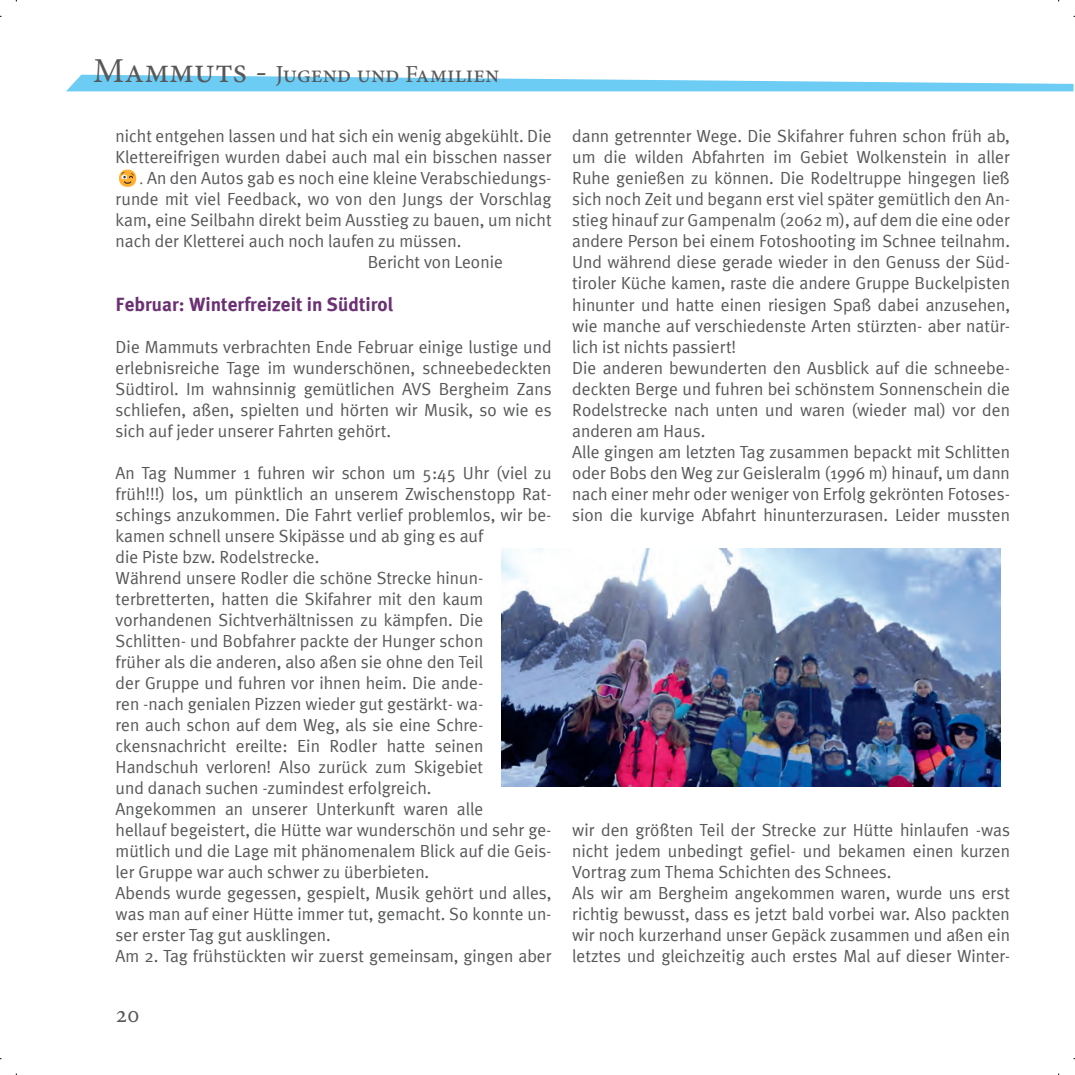
<style>
.page{position:relative;width:1075px;height:1075px;background:#fff}
.page>*{position:absolute;margin:0;border:0;box-sizing:border-box;transform-origin:0 0}
.t1{font:24.5px "Minion Pro";color:#57585a}
.t2{font:700 19.25px "Meta Plus";color:#6b3172}
.t3{font:17.5px/21px "Meta Plus";color:#57585a}
.s1{font-size:35px}
</style>
<div class="page">
<svg style="left:66px;top:75px;width:1007px;height:16px"></svg>
<img style="left:501px;top:548px;width:499px;height:238px">
<h1 class="t1" style="left:93px;top:57px;width:407px"><span class="s1">Mammuts -</span> Jugend und Familien</h1>
<p class="t3" style="left:116px;top:126px;width:437px">nicht entgehen lassen und hat sich ein wenig abgekühlt. Die</p>
<p class="t3" style="left:116px;top:147px;width:437px">Klettereifrigen wurden dabei auch mal ein bisschen nasser</p>
<p class="t3" style="left:147px;top:168px;width:406px">An den Autos gab es noch eine kleine Verabschiedungs-</p>
<p class="t3" style="left:116px;top:189px;width:437px">runde mit viel Feedback, wo von den Jungs der Vorschlag</p>
<p class="t3" style="left:116px;top:210px;width:437px">kam, eine Seilbahn direkt beim Ausstieg zu bauen, um nicht</p>
<p class="t3" style="left:116px;top:231px;width:347px">nach der Kletterei auch noch laufen zu müssen.</p>
<p class="t3" style="left:368px;top:252px;width:137px">Bericht von Leonie</p>
<p class="t2" style="left:116px;top:293px;width:279px">Februar: Winterfreizeit in Südtirol</p>
<p class="t3" style="left:116px;top:336px;width:437px;text-align:justify">Die Mammuts verbrachten Ende Februar einige lustige und erlebnisreiche Tage im wunderschönen, schneebedeckten Südtirol. Im wahnsinnig gemütlichen AVS Bergheim Zans schliefen, aßen, spielten und hörten wir Musik, so wie es sich auf jeder unserer Fahrten gehört.</p>
<p class="t3" style="left:116px;top:462px;width:437px">An Tag Nummer 1 fuhren wir schon um 5:45 Uhr (viel zu früh!!!) los, um pünktlich an unserem Zwischenstopp Rat&shy;schings anzukommen. Die Fahrt verlief problemlos, wir be&shy;kamen schnell unsere Skipässe und ab ging es auf<br>die Piste bzw. Rodelstrecke.<br>Während unsere Rodler die schöne Strecke hinun&shy;terbretterten, hatten die Skifahrer mit den kaum vorhandenen Sichtverhältnissen zu kämpfen. Die Schlitten- und Bobfahrer packte der Hunger schon<br>früher als die anderen, also aßen sie ohne den Teil<br>der Gruppe und fuhren vor ihnen heim. Die ande-<br>ren -nach genialen Pizzen wieder gut gestärkt- wa-<br>ren auch schon auf dem Weg, als sie eine Schre&shy;ckensnachricht ereilte: Ein Rodler hatte seinen Handschuh verloren! Also zurück zum Skigebiet<br>und danach suchen -zumindest erfolgreich.<br>Angekommen an unserer Unterkunft waren alle<br>hellauf begeistert, die Hütte war wunderschön und sehr ge&shy;mütlich und die Lage mit phänomenalem Blick auf die Geis&shy;ler Gruppe war auch schwer zu überbieten.<br>Abends wurde gegessen, gespielt, Musik gehört und alles, was man auf einer Hütte immer tut, gemacht. So konnte un&shy;ser erster Tag gut ausklingen.<br>Am 2. Tag frühstückten wir zuerst gemeinsam, gingen aber</p>
<h1 class="t1" style="left:116px;top:997px;width:25px">20</h1>
<p class="t3" style="left:572px;top:126px;width:439px">dann getrennter Wege. Die Skifahrer fuhren schon früh ab, um die wilden Abfahrten im Gebiet Wolkenstein in aller Ruhe genießen zu können. Die Rodeltruppe hingegen ließ sich noch Zeit und begann erst viel später gemütlich den An&shy;stieg hinauf zur Gampenalm (2062 m), auf dem die eine oder andere Person bei einem Fotoshooting im Schnee teilnahm.<br>Und während diese gerade wieder in den Genuss der Süd&shy;tiroler Küche kamen, raste die andere Gruppe Buckelpisten hinunter und hatte einen riesigen Spaß dabei anzusehen, wie manche auf verschiedenste Arten stürzten- aber natür&shy;lich ist nichts passiert!<br>Die anderen bewunderten den Ausblick auf die schneebe&shy;deckten Berge und fuhren bei schönstem Sonnenschein die Rodelstrecke nach unten und waren (wieder mal) vor den anderen am Haus.<br>Alle gingen am letzten Tag zusammen bepackt mit Schlitten oder Bobs den Weg zur Geisleralm (1996 m) hinauf, um dann nach einer mehr oder weniger von Erfolg gekrönten Fotoses&shy;sion die kurvige Abfahrt hinunterzurasen. Leider mussten</p>
<p class="t3" style="left:572px;top:819px;width:439px">wir den größten Teil der Strecke zur Hütte hinlaufen -was nicht jedem unbedingt gefiel- und bekamen einen kurzen Vortrag zum Thema Schichten des Schnees.<br>Als wir am Bergheim angekommen waren, wurde uns erst richtig bewusst, dass es jetzt bald vorbei war. Also packten wir noch kurzerhand unser Gepäck zusammen und aßen ein letztes und gleichzeitig auch erstes Mal auf dieser Winter-</p>
</div>
